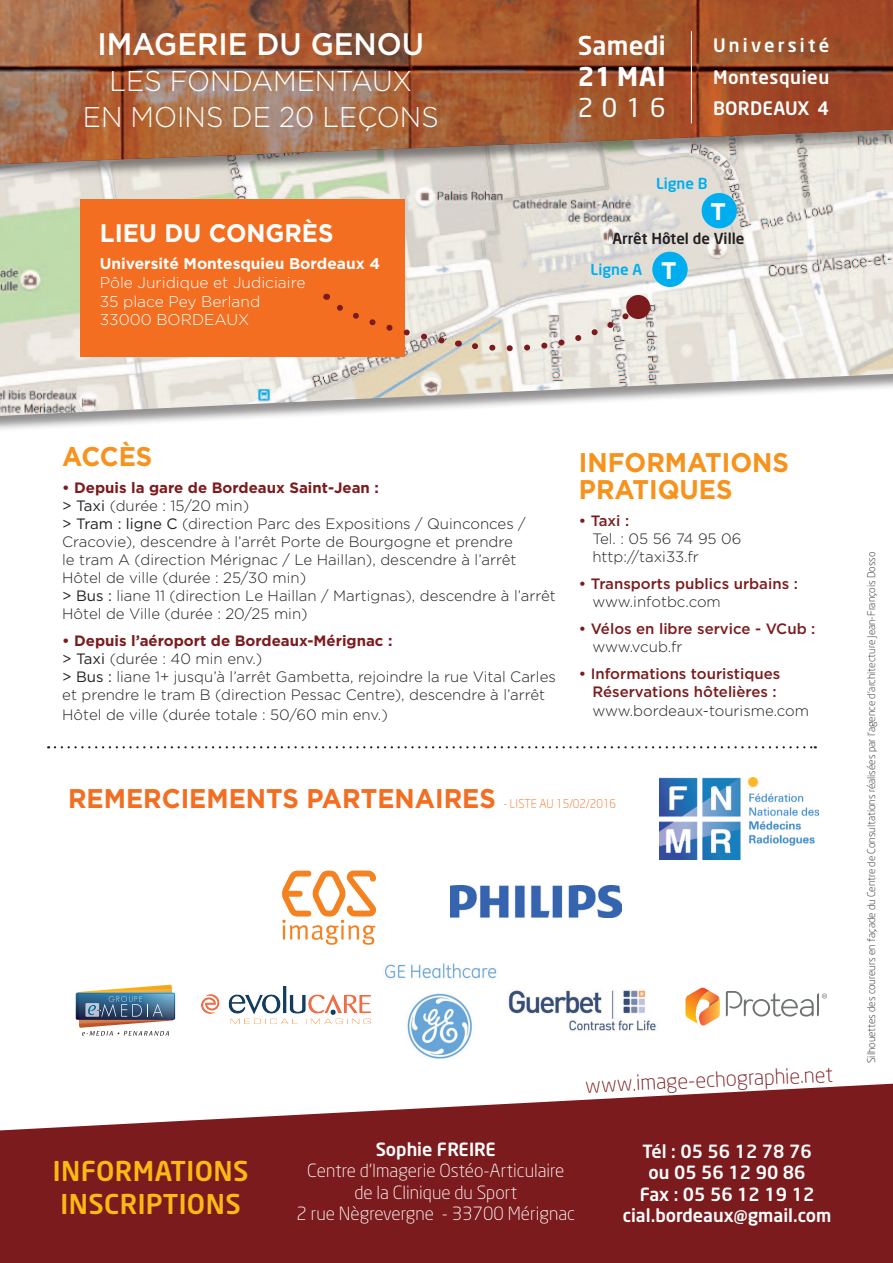
<style>
.page{position:relative;width:893px;height:1263px;background:#fff}
.page>*{position:absolute;margin:0;border:0;box-sizing:border-box;transform-origin:0 0}
.t1{font:500 31.05px "Gotham";color:#fff;scale:.95 1}
.t2{font:300 28.5px/36px "Gotham";color:#fff;text-align:center;scale:.95 1}
.t3{font:700 27px "Gotham";color:#f7931d;scale:.95 1}
.t4{font:500 27px/32.4px "Neo Sans";letter-spacing:.015em;color:#fcb814}
.t5{font:700 27px "Gotham";color:#f36e21;scale:.95 1}
.t6{font:500 25.65px "Neo Sans";color:#fff}
.t7{font:700 25.65px "Neo Sans";color:#fff}
.t8{font:25.65px "Neo Sans";color:#fff}
.t9{font:700 25.35px "Gotham";color:#fff;scale:.95 1}
.t10{font:700 24px "Gotham";color:#fff}
.t11{font:300 21px "Neo Sans";color:#7c1b1d}
.t12{font:500 18.3px/31.7px "Neo Sans";letter-spacing:.03em;color:#fff;text-align:justify}
.t13{font:300 18px/21.6px "Neo Sans";color:#fff;text-align:center}
.t14{font:500 18px/21.6px "Neo Sans";color:#fff;text-align:center}
.t15{font:300 15.45px/18.6px "Gotham";color:#fff}
.t16{font:700 15.45px "Gotham";color:#fff}
.t17{font:300 15px/18px "Gotham";color:#231f20}
.t18{font:500 15px/18px "Gotham";color:#7c1b1d;text-align:right}
.t19{font:500 15px "Neo Sans";color:#231f20}
.t20{font:500 15px "Neo Sans";color:#00aeef}
.t21{font:300 12px "Neo Sans";color:#f36e21;scale:.95 1}
.t22{font:300 10.5px "Neo Sans";color:#231f20}
.s1{font-weight:700;color:#7c1b1d}
.s2{font-weight:400}
</style>
<div class="page">
<div style="left:0;top:42px;width:893px;height:392px;background:#231f20;opacity:.5"></div>
<img style="left:0;top:181px;width:893px;height:235px">
<div style="left:80px;top:200px;width:324px;height:157px;background:#f36e21"></div>
<svg style="left:326px;top:294px;width:133px;height:55px"></svg>
<svg style="left:468px;top:304px;width:172px;height:53px;background:#e3ddd6"></svg>
<div style="left:626px;top:295px;width:24px;height:24px;background:#7c1b1d;border-radius:50%"></div>
<div style="left:652px;top:252px;width:36px;height:35px;background:#00aeef;border-radius:50%"></div>
<div style="left:702px;top:193px;width:35px;height:35px;background:#00aeef;border-radius:50%"></div>
<div style="left:0;top:0;width:893px;height:181px;background:#231f20;opacity:.5"></div>
<img style="left:0;top:0;width:893px;height:164px">
<hr style="left:691px;top:31px;width:1px;height:92px;background:#fff">
<svg style="left:0;top:1084px;width:893px;height:179px;background:#8c383a"></svg>
<svg style="left:55px;top:746px;width:761px;height:2px"></svg>
<img style="left:451px;top:886px;width:171px;height:31px">
<svg style="left:282px;top:870px;width:94px;height:46px"></svg>
<img style="left:282px;top:919px;width:84px;height:21px">
<img style="left:383px;top:963px;width:114px;height:95px">
<img style="left:508px;top:989px;width:149px;height:42px">
<img style="left:76px;top:985px;width:99px;height:51px">
<img style="left:201px;top:987px;width:170px;height:37px">
<svg style="left:685px;top:988px;width:35px;height:38px"></svg>
<svg style="left:726px;top:991px;width:101px;height:25px"></svg>
<img style="left:659px;top:777px;width:160px;height:82px">
<h1 class="t1" style="left:97px;top:24px;width:345px">IMAGERIE DU GENOU</h1>
<h2 class="t2" style="left:83px;top:62px;width:376px">LES FONDAMENTAUX<br>EN MOINS DE 20 LEçONS</h2>
<h3 class="t9" style="left:100px;top:217px;width:16px">LIEU</h3>
<h3 class="t9" style="left:164px;top:217px;width:67px">DU CONGR</h3>
<h3 class="t9" style="left:302px;top:217px;width:35px">ÈS</h3>
<p class="t16" style="left:100px;top:254px;width:282px">Université Montesquieu Bordeaux 4</p>
<p class="t15" style="left:100px;top:273px;width:207px">Pôle Juridique et Judiciaire<br>35 place Pey Berland<br>33000 BORDEAUX</p>
<h3 class="t6" style="left:578px;top:30px;width:89px">Samedi</h3>
<h3 class="t7" style="left:578px;top:60px;width:89px">21 mai</h3>
<h3 class="t8" style="left:578px;top:92px;width:89px">2016</h3>
<p class="t12" style="left:713px;top:29px;width:118px">Université Montesquieu Bordeaux 4</p>
<p class="t20" style="left:656px;top:174px;width:53px">Ligne B</p>
<h3 class="t10" style="left:710px;top:196px;width:15px">T</h3>
<p class="t19" style="left:613px;top:229px;width:133px">Arrêt Hôtel de Ville</p>
<p class="t20" style="left:591px;top:260px;width:52px">Ligne A</p>
<h3 class="t10" style="left:661px;top:255px;width:15px">T</h3>
<h3 class="t3" style="left:62px;top:438px;width:21px">ACC</h3>
<h3 class="t3" style="left:119px;top:438px;width:37px">ÈS</h3>
<p class="t17" style="left:62px;top:478px;width:495px"><span class="s1">• Depuis la gare de Bordeaux Saint-Jean :<br></span><span class="s2">&gt; Taxi</span> (durée : 15/20 min)<br><span class="s2">&gt; Tram : ligne C</span> (direction Parc des Expositions / Quinconces / Cracovie), descendre à l’arrêt Porte de Bourgogne et prendre<br>le tram A (direction Mérignac / Le Haillan), descendre à l’arrêt Hôtel de ville (durée : 25/30 min)<br><span class="s2">&gt; Bus :</span> liane 11 (direction Le Haillan / Martignas), descendre à l’arrêt Hôtel de Ville (durée : 20/25 min)</p>
<p class="t17" style="left:62px;top:631px;width:495px"><span class="s1">• Depuis l’aéroport de Bordeaux-Mérignac :<br></span><span class="s2">&gt; Taxi</span> (durée : 40 min env.)<br><span class="s2">&gt; Bus :</span> liane 1+ jusqu’à l’arrêt Gambetta, rejoindre la rue Vital Carles et prendre le tram B (direction Pessac Centre), descendre à l’arrêt</p>
<p class="t17" style="left:62px;top:705px;width:327px">Hôtel de ville (durée totale : 50/60 min env.)</p>
<h3 class="t3" style="left:579px;top:444px;width:69px">IN FORMATION</h3>
<h3 class="t3" style="left:772px;top:444px;width:19px">S</h3>
<h3 class="t3" style="left:579px;top:471px;width:19px">PRATIQUE</h3>
<h3 class="t3" style="left:716px;top:471px;width:19px">S</h3>
<p class="t18" style="left:579px;top:511px;width:52px">• Taxi :</p>
<p class="t17" style="left:592px;top:529px;width:151px">Tel. : 05 56 74 95 06 http://taxi33.fr</p>
<p class="t18" style="left:579px;top:574px;width:220px">• Transports publics urbains :</p>
<p class="t17" style="left:592px;top:592px;width:130px">www.infotbc.com</p>
<p class="t18" style="left:579px;top:619px;width:238px">• Vélos en libre service - VCub :</p>
<p class="t17" style="left:592px;top:637px;width:92px">www.vcub.fr</p>
<p class="t18" style="left:579px;top:664px;width:203px">• Informations touristiques<br>Réservations hôtelières :</p>
<p class="t17" style="left:592px;top:702px;width:218px">www.bordeaux-tourisme.com</p>
<h3 class="t5" style="left:68px;top:781px;width:20px">REMERCIEMENT</h3>
<h3 class="t5" style="left:282px;top:781px;width:45px">S PARTENAIRE</h3>
<h3 class="t5" style="left:479px;top:781px;width:19px">S</h3>
<p class="t21" style="left:503px;top:797px;width:120px">- Liste au 15/02/2016</p>
<h3 class="t4" style="left:53px;top:1155px;width:195px">Informations<br>Inscriptions</h3>
<h3 class="t11" style="left:585px;top:1073px;width:250px;rotate:-3deg">www.image-echographie.net</h3>
<p class="t14" style="left:376px;top:1137px;width:110px">Sophie FREIRE</p>
<p class="t13" style="left:297px;top:1159px;width:280px">Centre d’Imagerie Ostéo-Articulaire de la Clinique du Sport<br>2 rue Nègrevergne - 33700 Mérignac</p>
<p class="t14" style="left:623px;top:1140px;width:210px">Tél : 05 56 12 78 76<br>ou 05 56 12 90 86<br>Fax : 05 56 12 19 12 cial.bordeaux@gmail.com</p>
<p class="t22" style="left:865px;top:1063px;width:513px;rotate:-90deg">Silhouettes des coureurs en façade du Centre de Consultations réalisées par l’agence d’architecture Jean-François Dosso</p>
</div>
